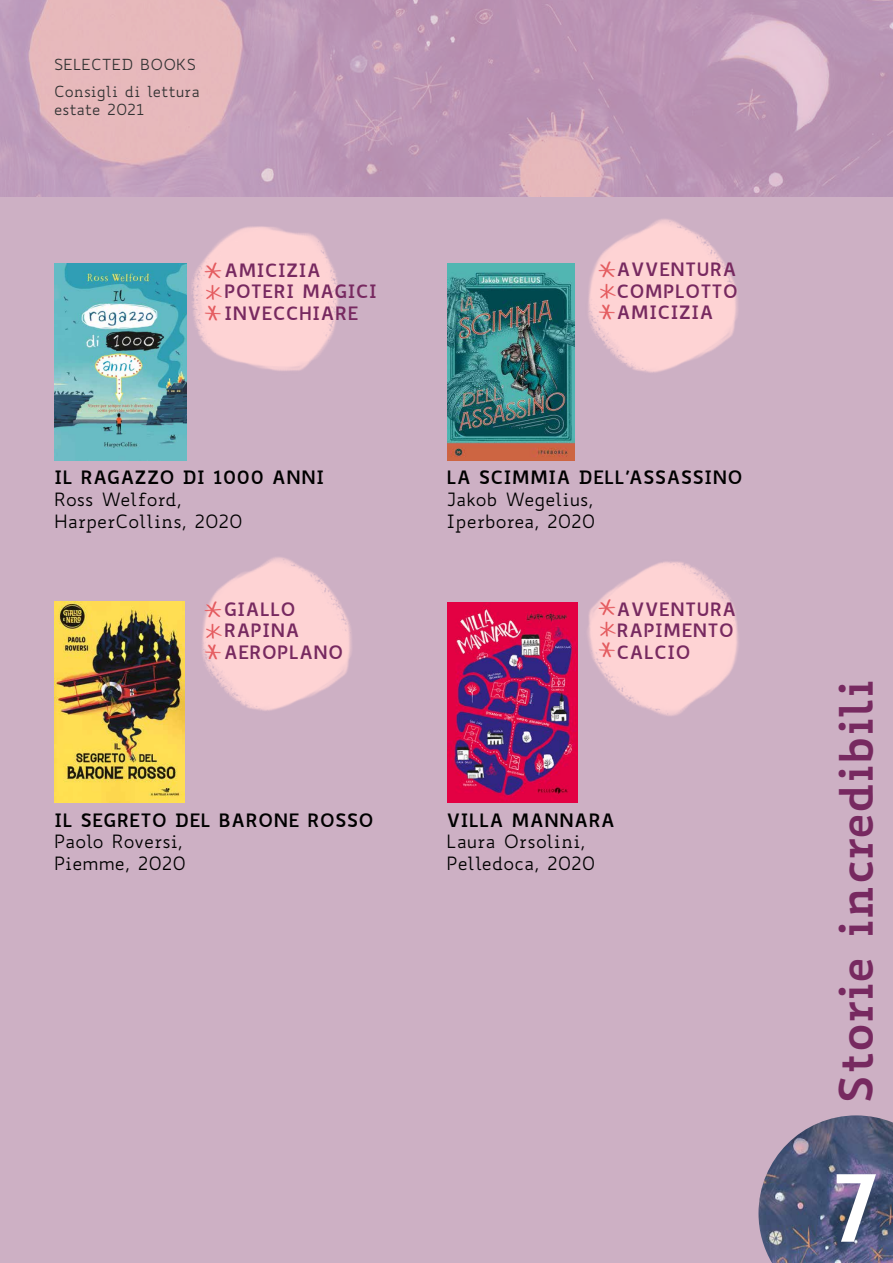
<style>
.page{position:relative;width:893px;height:1263px;background:#fff}
.page>*{position:absolute;margin:0;border:0;box-sizing:border-box;transform-origin:0 0}
.t1{font:700 90px "Biancoenero";color:#fff}
.t2{font:700 45px "Biancoenero";color:#772960}
.t3{font:18px/21.6px "Biancoenero";color:#000}
.t4{font:700 18px/21.6px "Biancoenero";color:#772960}
.t5{font:700 18px "Biancoenero";color:#000}
.t6{font:15px/26.8px "Biancoenero";color:#333}
</style>
<div class="page">
<img style="left:0;top:197px;width:893px;height:1066px">
<img style="left:758px;top:1115px;width:135px;height:148px">
<img style="left:54px;top:263px;width:133px;height:197px">
<img style="left:54px;top:602px;width:131px;height:201px">
<img style="left:448px;top:602px;width:130px;height:200px">
<img style="left:448px;top:263px;width:126px;height:197px">
<img style="left:0;top:0;width:893px;height:197px">
<p class="t6" style="left:54px;top:51px;width:147px">SELECTED BOOKS<br>Consigli di lettura</p>
<p class="t6" style="left:54px;top:96px;width:92px">estate 2021</p>
<p class="t4" style="left:224px;top:257px;width:155px">AMICIZIA<br>POTERI MAGICI<br>INVECCHIARE</p>
<p class="t5" style="left:54px;top:462px;width:272px">IL RAGAZZO DI 1000 ANNI</p>
<p class="t3" style="left:54px;top:488px;width:190px">Ross Welford,<br>HarperCollins, 2020</p>
<p class="t4" style="left:224px;top:596px;width:121px">GIALLO<br>RAPINA<br>AEROPLANO</p>
<p class="t5" style="left:54px;top:804px;width:321px">IL SEGRETO DEL BARONE ROSSO</p>
<p class="t3" style="left:54px;top:831px;width:134px">Paolo Roversi,<br>Piemme, 2020</p>
<p class="t4" style="left:617px;top:257px;width:123px;text-align:justify">AVVENTURA COMPLOTTO AMICIZIA</p>
<p class="t5" style="left:446px;top:462px;width:298px">LA SCIMMIA DELL’ASSASSINO</p>
<p class="t3" style="left:446px;top:488px;width:151px">Jakob Wegelius,<br>Iperborea, 2020</p>
<p class="t4" style="left:616px;top:596px;width:122px">AVVENTURA<br>RAPIMENTO<br>CALCIO</p>
<p class="t5" style="left:446px;top:804px;width:170px">VILLA MANNARA</p>
<p class="t3" style="left:446px;top:831px;width:150px">Laura Orsolini,<br>Pelledoca, 2020</p>
<h2 class="t2" style="left:817px;top:1103px;width:426px;rotate:-90deg">Storie incredibili</h2>
<h1 class="t1" style="left:830px;top:1130px;width:54px">7</h1>
</div>
